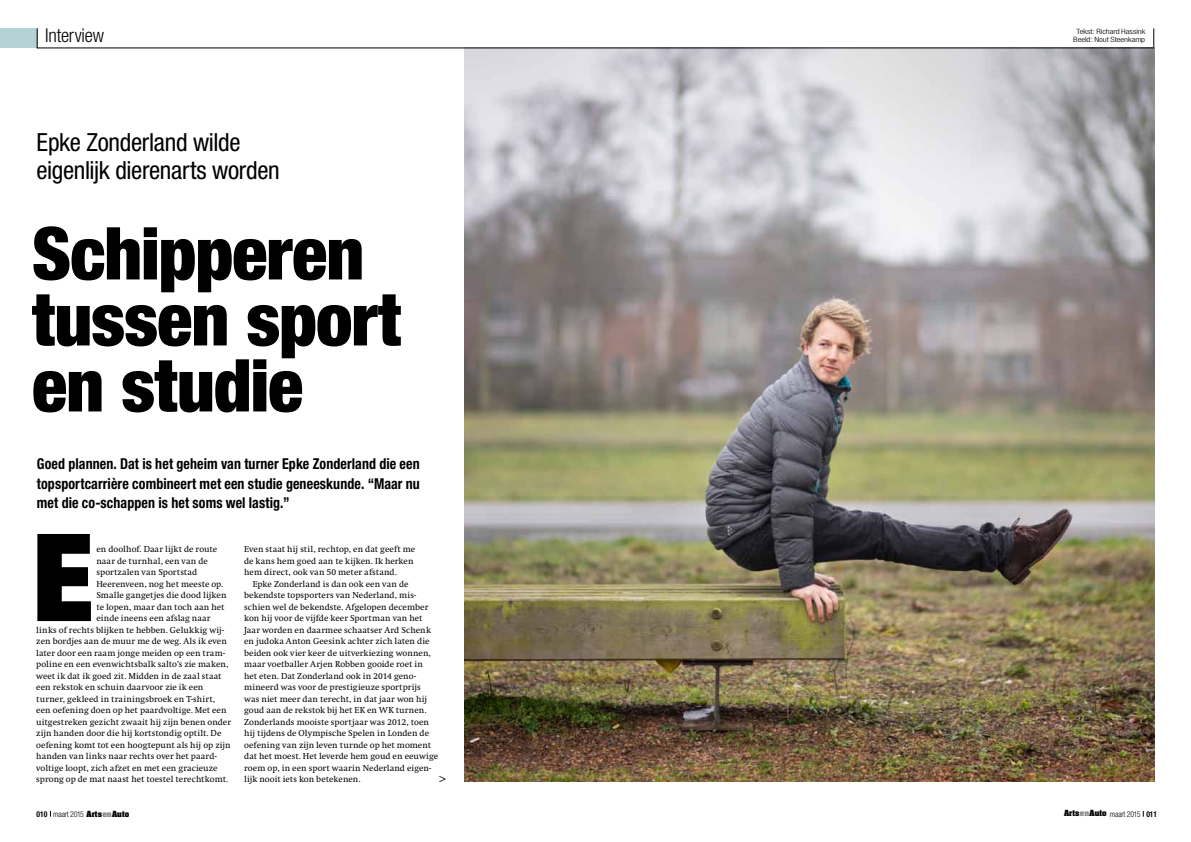
<style>
.page{position:relative;width:1191px;height:842px;background:#fff}
.page>*{position:absolute;margin:0;border:0;box-sizing:border-box;transform-origin:0 0}
.t1{font:900 expanded 121.9px "Helvetica Neue";color:#000}
.t2{font:900 condensed 73px/66px "Helvetica Neue";letter-spacing:-.015em;color:#000}
.t3{font:condensed 25px/28px "Helvetica Neue";letter-spacing:-.015em;color:#000}
.t4{font:300 condensed 19px "Helvetica Neue";letter-spacing:-.01em;color:#000}
.t5{font:700 condensed 15px/19px "Helvetica Neue";letter-spacing:.01em;color:#000;text-align:justify;scale:.93 1}
.t6{font:12px "Helvetica Neue";color:#000}
.t7{font:9px/11.5px "AA Swift";letter-spacing:.01em;color:#000}
.t8{font:300 condensed 8px "Helvetica Neue";letter-spacing:-.02em;color:#000}
.t9{font:300 condensed 7.3px/8.3px "Helvetica Neue";letter-spacing:-.01em;color:#000;text-align:center;scale:1.21 1}
.s1{font-weight:700}
.s2{font-family:"Aachen";font-weight:700;font-stretch:normal;font-size:7.2px}
.s3{font-family:"Aachen";font-weight:700;font-stretch:normal;font-size:7.2px;color:#87888a}
</style>
<div class="page">
<div style="left:0;top:28px;width:37px;height:20px;background:#b4d2d5"></div>
<svg style="left:37px;top:28px;width:1px;height:20px"></svg>
<svg style="left:1153px;top:28px;width:1px;height:20px"></svg>
<img style="left:464px;top:49px;width:690px;height:733px">
<hr style="left:37px;top:48px;width:1117px;height:1px;background:#000">
<h3 class="t4" style="left:45px;top:24px;width:60px">Interview</h3>
<p class="t9" style="left:1073px;top:27px;width:61px">Tekst: Richard Hassink<br>Beeld: Nout Steenkamp</p>
<h3 class="t3" style="left:37px;top:128px;width:245px">Epke Zonderland wilde eigenlijk dierenarts worden</h3>
<h2 class="t2" style="left:32px;top:219px;width:370px">Schipperen tussen sport en studie</h2>
<h3 class="t5" style="left:37px;top:454px;width:413px">Goed plannen. Dat is het geheim van turner Epke Zonderland die een topsportcarrière combineert met een studie geneeskunde. “Maar nu met die co-schappen is het soms wel lastig.”</h3>
<h1 class="t1" style="left:33px;top:500px;width:62px">E</h1>
<p class="t7" style="left:96px;top:543px;width:122px">en doolhof. Daar lijkt de route</p>
<p class="t7" style="left:96px;top:555px;width:113px">naar de turnhal, een van de</p>
<p class="t7" style="left:96px;top:566px;width:102px">sportzalen van Sportstad</p>
<p class="t7" style="left:96px;top:578px;width:128px">Heerenveen, nog het meeste op.</p>
<p class="t7" style="left:96px;top:589px;width:132px">Smalle gangetjes die dood lijken</p>
<p class="t7" style="left:96px;top:601px;width:130px">te lopen, maar dan toch aan het</p>
<p class="t7" style="left:96px;top:613px;width:116px">einde ineens een afslag naar</p>
<p class="t7" style="left:36px;top:624px;width:189px">links of rechts blijken te hebben. Gelukkig wij-</p>
<p class="t7" style="left:36px;top:636px;width:192px">zen bordjes aan de muur me de weg. Als ik even</p>
<p class="t7" style="left:36px;top:647px;width:190px">later door een raam jonge meiden op een tram-</p>
<p class="t7" style="left:36px;top:659px;width:194px">poline en een evenwichtsbalk salto’s zie maken,</p>
<p class="t7" style="left:36px;top:670px;width:187px">weet ik dat ik goed zit. Midden in de zaal staat</p>
<p class="t7" style="left:36px;top:682px;width:169px">een rekstok en schuin daarvoor zie ik een</p>
<p class="t7" style="left:36px;top:693px;width:180px">turner, gekleed in trainingsbroek en T-shirt,</p>
<p class="t7" style="left:36px;top:705px;width:192px">een oefening doen op het paardvoltige. Met een</p>
<p class="t7" style="left:36px;top:716px;width:196px">uitgestreken gezicht zwaait hij zijn benen onder</p>
<p class="t7" style="left:36px;top:728px;width:187px">zijn handen door die hij kortstondig optilt. De</p>
<p class="t7" style="left:36px;top:739px;width:196px">oefening komt tot een hoogtepunt als hij op zijn</p>
<p class="t7" style="left:36px;top:751px;width:182px">handen van links naar rechts over het paard-</p>
<p class="t7" style="left:36px;top:762px;width:183px">voltige loopt, zich afzet en met een gracieuze</p>
<p class="t7" style="left:36px;top:774px;width:193px">sprong op de mat naast het toestel terechtkomt.</p>
<p class="t7" style="left:244px;top:544px;width:173px">Even staat hij stil, rechtop, en dat geeft me de kans hem goed aan te kijken. Ik herken hem direct, ook van 50 meter afstand.</p>
<p class="t7" style="left:244px;top:578px;width:195px;text-indent:9px">Epke Zonderland is dan ook een van de bekendste topsporters van Nederland, mis&shy;schien wel de bekendste. Afgelopen december kon hij voor de vijfde keer Sportman van het Jaar worden en daarmee schaatser Ard Schenk en judoka Anton Geesink achter zich laten die beiden ook vier keer de uitverkiezing wonnen, maar voetballer Arjen Robben gooide roet in het eten. Dat Zonderland ook in 2014 geno&shy;mineerd was voor de prestigieuze sportprijs was niet meer dan terecht, in dat jaar won hij goud aan de rekstok bij het EK en WK turnen.<br>Zonderlands mooiste sportjaar was 2012, toen hij tijdens de Olympische Spelen in Londen de oefening van zijn leven turnde op het moment dat het moest. Het leverde hem goud en eeuwige roem op, in een sport waarin Nederland eigen&shy;lijk nooit iets kon betekenen.</p>
<h3 class="t6" style="left:446px;top:787px;width:9px;rotate:-180deg">&lt;</h3>
<p class="t8" style="left:37px;top:809px;width:94px"><span class="s1">010</span> maart 2015 <span class="s2">Arts</span><span class="s3">en</span><span class="s2">Auto</span></p>
<p class="t8" style="left:1064px;top:809px;width:95px"><span class="s2">Arts</span><span class="s3">en</span><span class="s2">Auto</span> maart 2015 <span class="s1">011</span></p>
</div>
